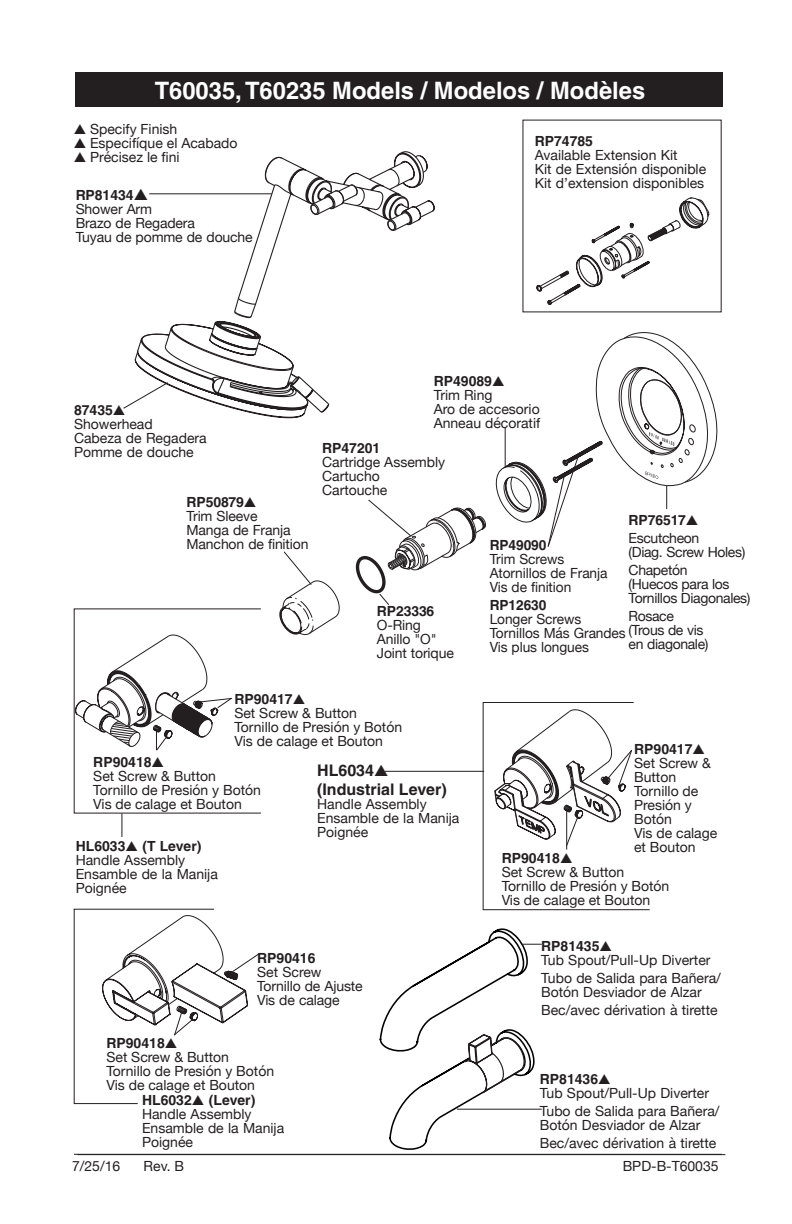
<style>
.page{position:relative;width:792px;height:1224px;background:#fff}
.page>*{position:absolute;margin:0;border:0;box-sizing:border-box;transform-origin:0 0}
.t1{font:700 24px "Helvetica";color:#fff}
.t2{font:700 16px/19.2px "Helvetica";color:#231f20}
.t3{font:14px/14px "Helvetica Neue";color:#231f20}
.t4{font:700 14px "Helvetica";color:#231f20}
.t5{font:14px/14px "Helvetica Neue";letter-spacing:-.025em;color:#231f20}
</style>
<div class="page">
<hr style="left:74px;top:1154px;width:648px;height:1px;background:#231f20">
<svg style="left:137px;top:151px;width:298px;height:259px"></svg>
<svg style="left:233px;top:156px;width:178px;height:162px"></svg>
<hr style="left:77px;top:1154px;width:648px;height:1px;background:#231f20">
<div style="left:75px;top:72px;width:648px;height:35px;background:#231f20"></div>
<svg style="left:355px;top:499px;width:131px;height:106px"></svg>
<svg style="left:280px;top:551px;width:60px;height:84px"></svg>
<svg style="left:123px;top:381px;width:46px;height:29px"></svg>
<hr style="left:149px;top:193px;width:123px;height:1px;background:#231f20">
<svg style="left:537px;top:198px;width:172px;height:107px"></svg>
<svg style="left:495px;top:332px;width:222px;height:215px"></svg>
<hr style="left:505px;top:428px;width:1px;height:40px;background:#231f20">
<hr style="left:385px;top:771px;width:99px;height:1px;background:#231f20">
<svg style="left:380px;top:928px;width:162px;height:222px"></svg>
<hr style="left:457px;top:1109px;width:85px;height:1px;background:#231f20">
<svg style="left:73px;top:634px;width:187px;height:471px"></svg>
<svg style="left:482px;top:702px;width:168px;height:209px"></svg>
<h1 class="t1" style="left:155px;top:75px;width:492px">T60035, T60235 Models / Modelos / Modèles</h1>
<p class="t3" style="left:74px;top:122px;width:105px">▲ Specify Finish</p>
<p class="t3" style="left:74px;top:136px;width:165px">▲ Especifíque el Acabado</p>
<p class="t3" style="left:74px;top:150px;width:108px">▲ Précisez le fini</p>
<p class="t4" style="left:76px;top:187px;width:74px">RP81434▲</p>
<p class="t3" style="left:76px;top:203px;width:179px">Shower Arm<br>Brazo de Regadera<br>Tuyau de pomme de douche</p>
<p class="t4" style="left:535px;top:133px;width:60px">RP74785</p>
<p class="t3" style="left:535px;top:149px;width:173px">Available Extension Kit<br>Kit de Extensión disponible<br>Kit d’extension disponibles</p>
<p class="t4" style="left:74px;top:401px;width:53px">87435▲</p>
<p class="t3" style="left:74px;top:418px;width:134px">Showerhead<br>Cabeza de Regadera<br>Pomme de douche</p>
<p class="t4" style="left:187px;top:494px;width:71px">RP50879▲</p>
<p class="t3" style="left:187px;top:510px;width:123px">Trim Sleeve<br>Manga de Franja<br>Manchon de finition</p>
<p class="t4" style="left:434px;top:373px;width:71px">RP49089▲</p>
<p class="t3" style="left:434px;top:389px;width:108px">Trim Ring<br>Aro de accesorio<br>Anneau décoratif</p>
<p class="t4" style="left:322px;top:439px;width:60px">RP47201</p>
<p class="t3" style="left:322px;top:456px;width:125px">Cartridge Assembly<br>Cartucho<br>Cartouche</p>
<p class="t4" style="left:377px;top:603px;width:59px">RP23336</p>
<p class="t3" style="left:377px;top:619px;width:79px">O-Ring<br>Anillo "O"<br>Joint torique</p>
<p class="t4" style="left:629px;top:512px;width:71px">RP76517▲</p>
<p class="t5" style="left:629px;top:532px;width:118px">Escutcheon<br>(Diag. Screw Holes)</p>
<p class="t5" style="left:629px;top:564px;width:123px">Chapetón<br>(Huecos para los<br>Tornillos Diagonales)</p>
<p class="t5" style="left:629px;top:610px;width:81px">Rosace (Trous de vis en diagonale)</p>
<p class="t4" style="left:490px;top:536px;width:58px">RP49090</p>
<p class="t3" style="left:490px;top:553px;width:119px">Trim Screws<br>Atornillos de Franja<br>Vis de finition</p>
<p class="t4" style="left:490px;top:596px;width:58px">RP12630</p>
<p class="t3" style="left:490px;top:613px;width:138px">Longer Screws<br>Tornillos Más Grandes<br>Vis plus longues</p>
<p class="t4" style="left:234px;top:691px;width:72px">RP90417▲</p>
<p class="t3" style="left:234px;top:707px;width:169px">Set Screw &amp; Button<br>Tornillo de Presión y Botón<br>Vis de calage et Bouton</p>
<p class="t4" style="left:93px;top:753px;width:72px">RP90418▲</p>
<p class="t3" style="left:93px;top:770px;width:169px">Set Screw &amp; Button<br>Tornillo de Presión y Botón<br>Vis de calage et Bouton</p>
<p class="t4" style="left:76px;top:837px;width:127px">HL6033▲ (T Lever)</p>
<p class="t3" style="left:76px;top:854px;width:144px">Handle Assembly<br>Ensamble de la Manija<br>Poignée</p>
<p class="t2" style="left:317px;top:761px;width:131px">HL6034▲ (Industrial Lever)</p>
<p class="t3" style="left:317px;top:798px;width:144px">Handle Assembly<br>Ensamble de la Manija<br>Poignée</p>
<p class="t4" style="left:257px;top:949px;width:60px">RP90416</p>
<p class="t3" style="left:257px;top:966px;width:107px">Set Screw<br>Tornillo de Ajuste<br>Vis de calage</p>
<p class="t4" style="left:106px;top:1035px;width:72px">RP90418▲</p>
<p class="t3" style="left:106px;top:1051px;width:169px">Set Screw &amp; Button<br>Tornillo de Presión y Botón<br>Vis de calage et Bouton</p>
<p class="t4" style="left:142px;top:1092px;width:115px">HL6032▲ (Lever)</p>
<p class="t3" style="left:142px;top:1108px;width:144px">Handle Assembly<br>Ensamble de la Manija<br>Poignée</p>
<p class="t4" style="left:634px;top:740px;width:72px">RP90417▲</p>
<p class="t3" style="left:634px;top:757px;width:85px">Set Screw &amp;<br>Button<br>Tornillo de<br>Presión y<br>Botón<br>Vis de calage et Bouton</p>
<p class="t4" style="left:502px;top:850px;width:72px">RP90418▲</p>
<p class="t3" style="left:502px;top:866px;width:169px">Set Screw &amp; Button<br>Tornillo de Presión y Botón<br>Vis de calage et Bouton</p>
<p class="t4" style="left:541px;top:938px;width:72px">RP81435▲</p>
<p class="t3" style="left:541px;top:952px;width:181px;line-height:18px">Tub Spout/Pull-Up Diverter<br>Tubo de Salida para Bañera/</p>
<p class="t3" style="left:541px;top:984px;width:178px;line-height:18px">Botón Desviador de Alzar<br>Bec/avec dérivation à tirette</p>
<p class="t4" style="left:540px;top:1071px;width:72px">RP81436▲</p>
<p class="t3" style="left:540px;top:1085px;width:181px;line-height:18px">Tub Spout/Pull-Up Diverter<br>Tubo de Salida para Bañera/</p>
<p class="t3" style="left:540px;top:1117px;width:178px;line-height:18px">Botón Desviador de Alzar<br>Bec/avec dérivation à tirette</p>
<p class="t3" style="left:72px;top:1160px;width:50px">7/25/16</p>
<p class="t3" style="left:144px;top:1160px;width:42px">Rev. B</p>
<p class="t3" style="left:623px;top:1160px;width:97px">BPD-B-T60035</p>
</div>
